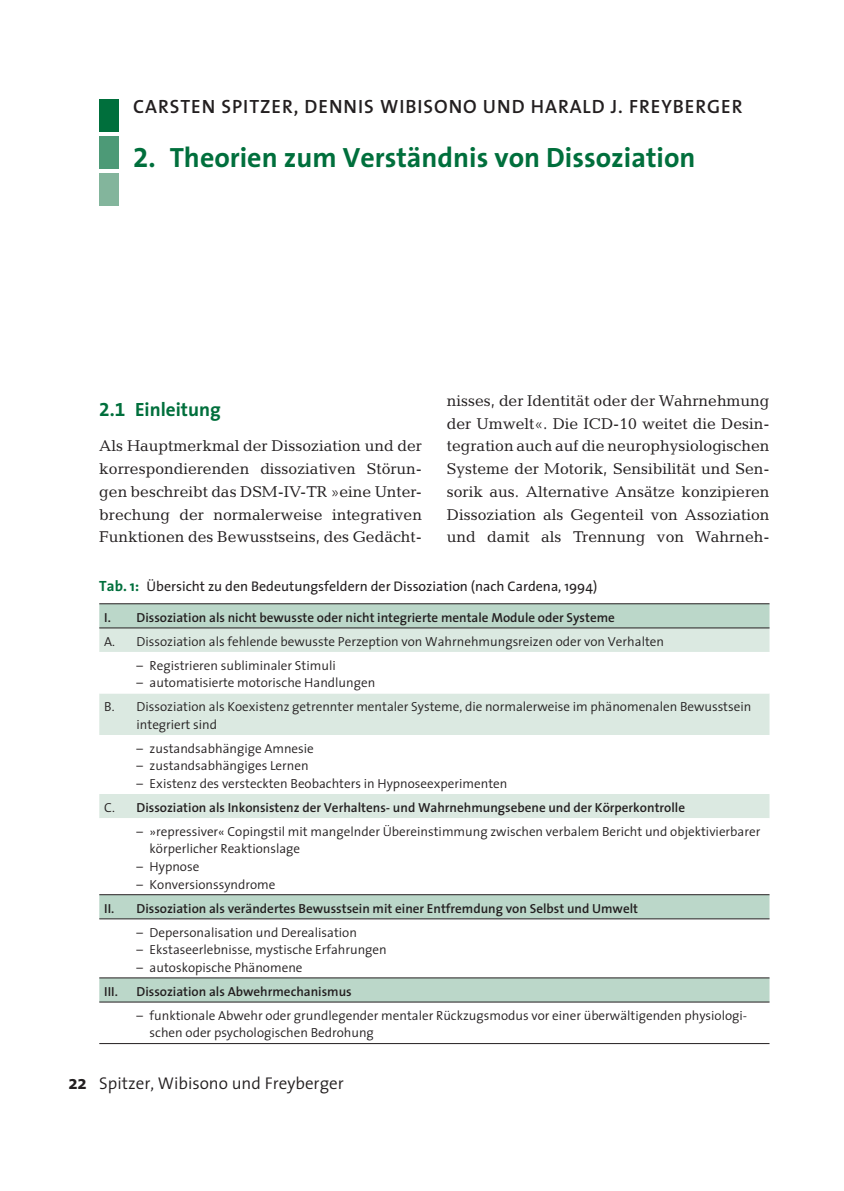
<style>
.page{position:relative;width:844px;height:1191px;background:#fff}
.page>*{position:absolute;margin:0;border:0;box-sizing:border-box;transform-origin:0 0}
.t1{font:700 28px "The Sans";color:#006f3c}
.t2{font:600 19.25px "The Sans";letter-spacing:.05em;color:#231f20}
.t3{font:700 19.25px "The Sans";color:#006f3c}
.t4{font:300 17.15px "The Sans";color:#231f20}
.t5{font:15.75px/22.8px "Candida";color:#231f20;text-align:justify}
.t6{font:14px "The Sans";color:#231f20}
.t7{font:13.12px/17.5px "Thesis Koesel Tabel Normal";color:#231f20}
.t8{font:700 13.12px "Thesis Koesel Tabel";color:#231f20}
.s1{font-family:"The Sans Bold Expert";font-weight:400}
.s2{font-weight:700;font-size:14.88px;color:#006f3c}
.s3{font-family:"Thesis Koesel Tabel Normal";font-weight:400}
.s4{font-weight:700;font-size:19.25px}
</style>
<div class="page">
<div style="left:99px;top:99px;width:20px;height:32px;background:#006f3c"></div>
<div style="left:99px;top:136px;width:20px;height:32px;background:#4d9a77"></div>
<div style="left:99px;top:173px;width:20px;height:32px;background:#83b59c"></div>
<div style="left:99px;top:604px;width:670px;height:23px;background:#bbd7c9"></div>
<div style="left:99px;top:628px;width:670px;height:24px;background:#dbe9e1"></div>
<svg style="left:99px;top:694px;width:670px;height:309px"></svg>
<hr style="left:99px;top:603px;width:670px;height:1px;background:#231f20">
<hr style="left:99px;top:627px;width:670px;height:1px;background:#231f20">
<hr style="left:99px;top:1043px;width:670px;height:1px;background:#231f20">
<hr style="left:99px;top:894px;width:670px;height:1px;background:#231f20">
<hr style="left:99px;top:918px;width:670px;height:1px;background:#231f20">
<hr style="left:99px;top:977px;width:670px;height:1px;background:#231f20">
<hr style="left:99px;top:1001px;width:670px;height:1px;background:#231f20">
<h2 class="t2" style="left:133px;top:99px;width:610px">CARSTEN SPITZER, DENNIS WIBISONO UND HARALD J. FREYBERGER</h2>
<h1 class="t1" style="left:133px;top:145px;width:563px"><span class="s1">2</span>. Theorien zum Verständnis von Dissoziation</h1>
<h2 class="t3" style="left:99px;top:401px;width:123px"><span class="s1">2</span>.<span class="s1">1</span> Einleitung</h2>
<p class="t5" style="left:99px;top:436px;width:324px">Als Hauptmerkmal der Dissoziation und der korrespondierenden dissoziativen Störun&shy;gen beschreibt das DSM-IV-TR »eine Unter&shy;brechung der normalerweise integrativen Funktionen des Bewusstseins, des Gedächt-</p>
<p class="t5" style="left:446px;top:391px;width:324px">nisses, der Identität oder der Wahrnehmung der Umwelt«. Die ICD-10 weitet die Desin&shy;tegration auch auf die neurophysiologischen Systeme der Motorik, Sensibilität und Sen&shy;sorik aus. Alternative Ansätze konzipieren Dissoziation als Gegenteil von Assoziation und damit als Trennung von Wahrneh-</p>
<p class="t6" style="left:99px;top:581px;width:499px"><span class="s2">Tab. 1:</span> Übersicht zu den Bedeutungsfeldern der Dissoziation (nach Cardena, 1994)</p>
<p class="t8" style="left:104px;top:612px;width:512px">I. Dissoziation als nicht bewusste oder nicht integrierte mentale Module oder Systeme</p>
<p class="t7" style="left:104px;top:634px;width:561px">A. Dissoziation als fehlende bewusste Perzeption von Wahrnehmungsreizen oder von Verhalten</p>
<p class="t7" style="left:136px;top:658px;width:201px">– Registrieren subliminaler Stimuli</p>
<p class="t7" style="left:104px;top:672px;width:648px;line-height:24px;text-indent:32px">– automatisierte motorische Handlungen<br>B. Dissoziation als Koexistenz getrennter mentaler Systeme, die normalerweise im phänomenalen Bewusstsein</p>
<p class="t7" style="left:136px;top:717px;width:82px">integriert sind</p>
<p class="t7" style="left:136px;top:741px;width:179px">– zustandsabhängige Amnesie</p>
<p class="t7" style="left:136px;top:758px;width:174px">– zustandsabhängiges Lernen</p>
<p class="t7" style="left:136px;top:776px;width:372px">– Existenz des versteckten Beobachters in Hypnoseexperimenten</p>
<p class="t8" style="left:104px;top:802px;width:582px"><span class="s3">C.</span> Dissoziation als Inkonsistenz der Verhaltens- und Wahrnehmungsebene und der Körperkontrolle</p>
<p class="t7" style="left:150px;top:824px;width:612px;text-indent:-13px">– »repressiver« Copingstil mit mangelnder Übereinstimmung zwischen verbalem Bericht und objektivierbarer körperlicher Reaktionslage</p>
<p class="t7" style="left:136px;top:859px;width:64px">– Hypnose</p>
<p class="t7" style="left:136px;top:876px;width:140px">– Konversionssyndrome</p>
<p class="t8" style="left:104px;top:903px;width:535px">II. Dissoziation als verändertes Bewusstsein mit einer Entfremdung von Selbst und Umwelt</p>
<p class="t7" style="left:136px;top:924px;width:222px">– Depersonalisation und Derealisation</p>
<p class="t7" style="left:136px;top:942px;width:252px">– Ekstaseerlebnisse, mystische Erfahrungen</p>
<p class="t7" style="left:136px;top:959px;width:167px">– autoskopische Phänomene</p>
<p class="t8" style="left:104px;top:986px;width:15px">III.</p>
<p class="t8" style="left:136px;top:986px;width:217px">Dissoziation als Abwehrmechanismus</p>
<p class="t7" style="left:150px;top:1008px;width:599px;text-indent:-13px">– funktionale Abwehr oder grundlegender mentaler Rückzugsmodus vor einer überwältigenden physiologi&shy;schen oder psychologischen Bedrohung</p>
<h3 class="t4" style="left:68px;top:1075px;width:277px"><span class="s4">22</span> Spitzer, Wibisono und Freyberger</h3>
</div>
